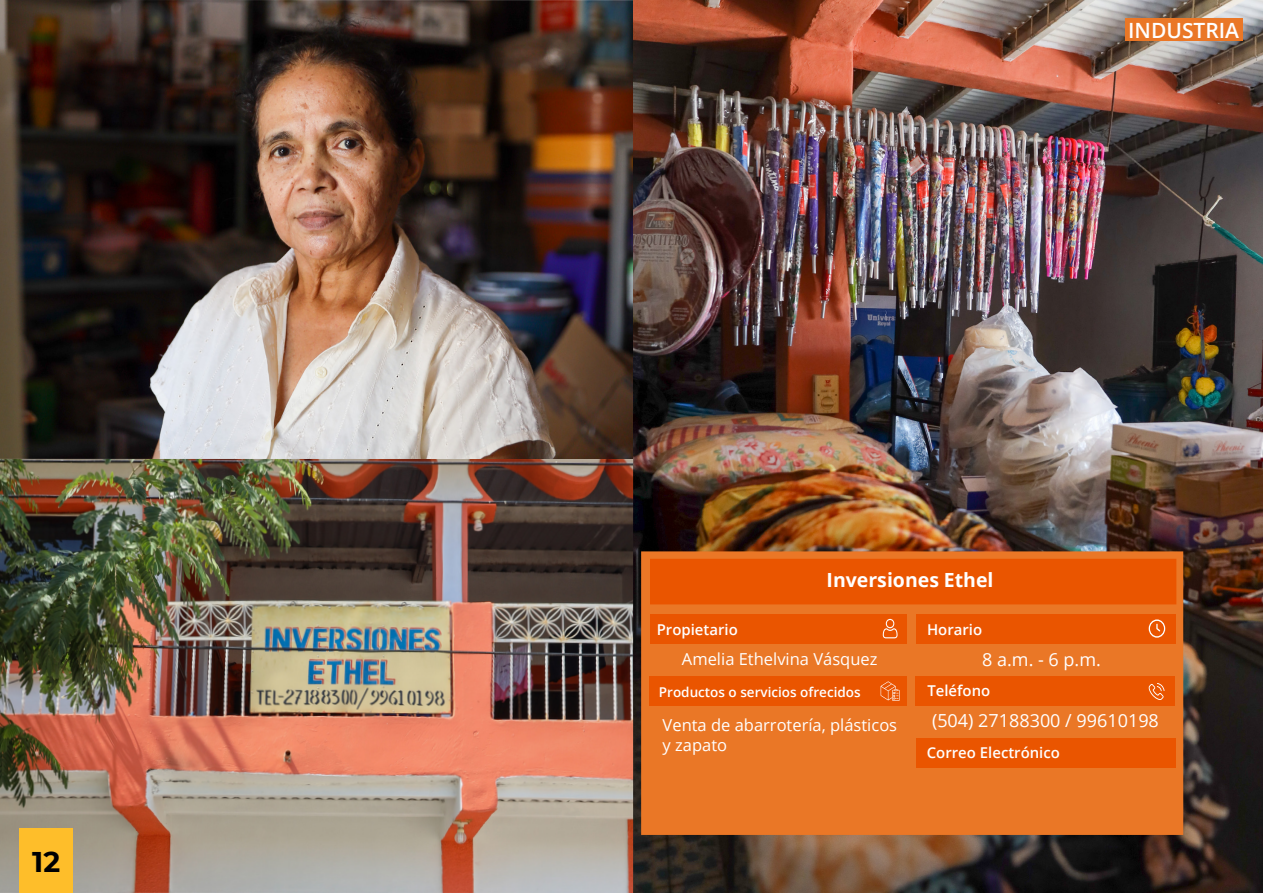
<style>
.page{position:relative;width:1263px;height:893px;background:#fff}
.page>*{position:absolute;margin:0;border:0;box-sizing:border-box;transform-origin:0 0}
.t1{font:700 28.5px "Montserrat";color:#000001}
.t2{font:600 21px "Open Sans";color:#fff}
.t3{font:700 19.5px "Open Sans";color:#fff}
.t4{font:18px "Open Sans";color:#fff}
.t5{font:16.5px/19.8px "Open Sans";color:#fff}
.t6{font:600 15px "Open Sans";color:#fff}
.t7{font:600 13.5px "Open Sans";color:#fff}
</style>
<div class="page">
<img style="left:0;top:0;width:1263px;height:893px">
<div style="left:641px;top:551px;width:542px;height:284px;background:#ea7726"></div>
<div style="left:650px;top:559px;width:526px;height:45px;background:#ea5500"></div>
<div style="left:650px;top:614px;width:256px;height:30px;background:#ea5500"></div>
<div style="left:650px;top:676px;width:257px;height:30px;background:#ea5500"></div>
<div style="left:916px;top:614px;width:259px;height:30px;background:#ea5500"></div>
<div style="left:915px;top:676px;width:260px;height:30px;background:#ea5500"></div>
<svg style="left:1148px;top:683px;width:16px;height:17px"></svg>
<svg style="left:1149px;top:619px;width:16px;height:19px"></svg>
<svg style="left:883px;top:619px;width:14px;height:19px"></svg>
<svg style="left:881px;top:681px;width:19px;height:20px"></svg>
<div style="left:916px;top:738px;width:259px;height:30px;background:#ea5500"></div>
<div style="left:20px;top:828px;width:53px;height:65px;background:#febe2a"></div>
<div style="left:1125px;top:19px;width:117px;height:22px;background:#ea7726"></div>
<p class="t1" style="left:31px;top:841px;width:29px">12</p>
<p class="t2" style="left:1128px;top:16px;width:112px">INDUSTRIA</p>
<p class="t6" style="left:657px;top:619px;width:83px">Propietario</p>
<p class="t3" style="left:826px;top:566px;width:168px">Inversiones Ethel</p>
<p class="t6" style="left:927px;top:619px;width:57px">Horario</p>
<p class="t5" style="left:682px;top:648px;width:197px">Amelia Ethelvina Vásquez</p>
<p class="t7" style="left:659px;top:682px;width:203px">Productos o servicios ofrecidos</p>
<p class="t4" style="left:982px;top:647px;width:120px">8 a.m. - 6 p.m.</p>
<p class="t6" style="left:927px;top:680px;width:64px">Teléfono</p>
<p class="t5" style="left:663px;top:715px;width:236px">Venta de abarrotería, plásticos y zapato</p>
<p class="t4" style="left:932px;top:708px;width:228px">(504) 27188300 / 99610198</p>
<p class="t6" style="left:927px;top:742px;width:135px">Correo Electrónico</p>
</div>
